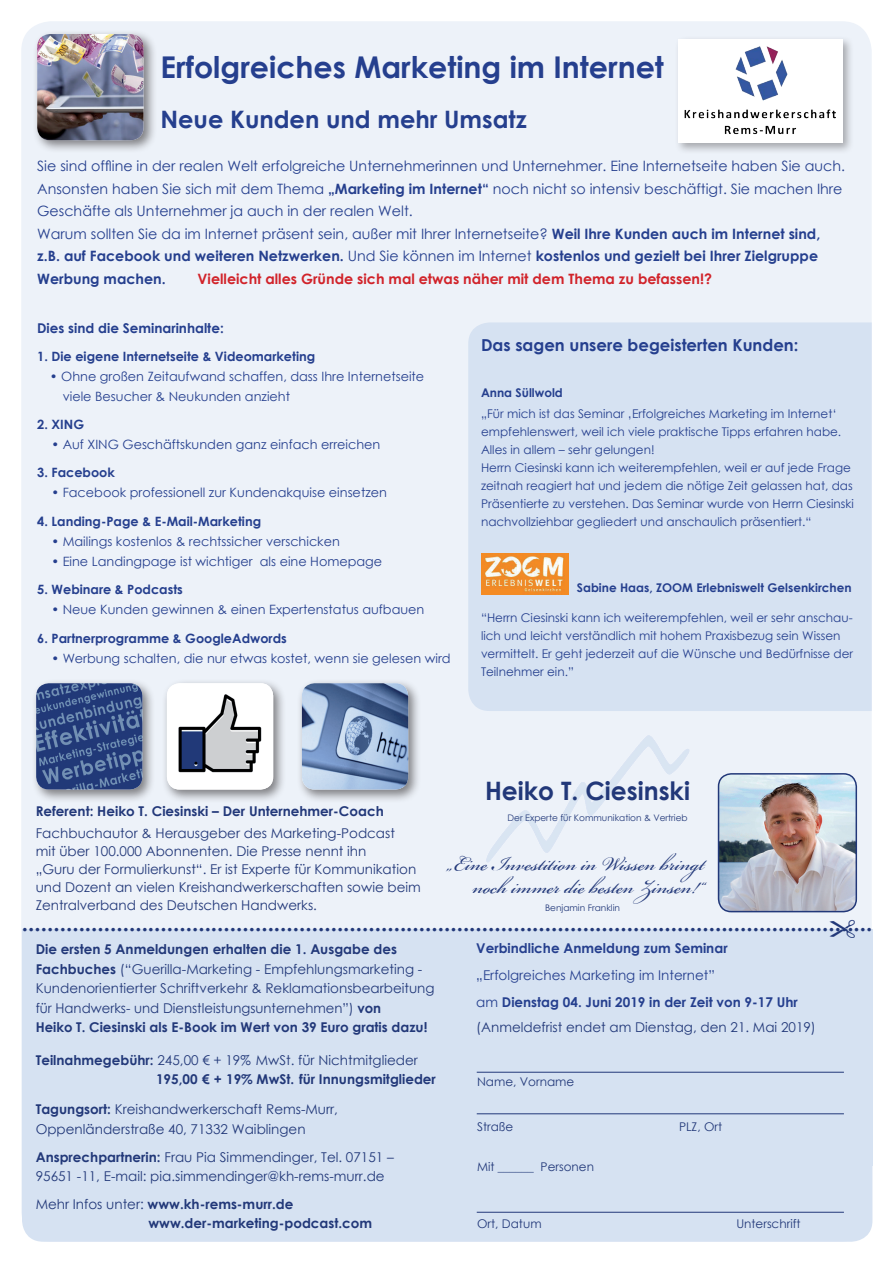
<style>
.page{position:relative;width:893px;height:1263px;background:#fff}
.page>*{position:absolute;margin:0;border:0;box-sizing:border-box;transform-origin:0 0}
.t1{font:30.3px/22.5px "Beautiful ES";color:#223879;text-align:right}
.t2{font:700 30px "Century Gothic";color:#253f8e}
.t3{font:700 25.35px "Century Gothic";color:#223879}
.t4{font:700 24px "Century Gothic";color:#253f8e}
.t5{font:700 22.5px "Century Gothic";color:#223879}
.t6{font:700 16.5px "Century Gothic";color:#253f8e}
.t7{font:14.25px/22.5px "Century Gothic";color:#253f8e}
.t8{font:700 14.25px "Century Gothic";color:#d1232a}
.t9{font:13.5px/19.5px "Century Gothic";color:#223879}
.t10{font:700 13.5px/19.5px "Century Gothic";color:#223879}
.t11{font:700 13.5px/27px "Century Gothic";color:#253f8e}
.t12{font:12.9px/20px "Century Gothic";color:#253f8e}
.t13{font:700 12.9px "Century Gothic";color:#253f8e}
.t14{font:12px/18px "Century Gothic";color:#253f8e}
.t15{font:12px "Century Gothic";color:#223879}
.t16{font:700 12px "Century Gothic";color:#253f8e}
.t17{font:9px "Century Gothic";color:#223879}
.s1{font-weight:700}
.s2{font-weight:400}
</style>
<div class="page">
<div style="left:21px;top:21px;width:851px;height:1221px;background:#edf2f9;border-radius:30px"></div>
<div style="left:22px;top:929px;width:850px;height:313px;background:#d6e2f2;border-radius:21px"></div>
<div style="left:468px;top:322px;width:404px;height:389px;background:#d6e2f2"></div>
<img style="left:481px;top:553px;width:87px;height:42px">
<hr style="left:477px;top:1072px;width:367px;height:1px;background:#223879">
<hr style="left:477px;top:1113px;width:367px;height:1px;background:#223879">
<hr style="left:477px;top:1212px;width:367px;height:1px;background:#223879">
<div style="left:32px;top:29px;width:125px;height:124px;background:#231f20;opacity:.55"></div>
<img style="left:37px;top:34px;width:107px;height:106px">
<div style="left:31px;top:678px;width:125px;height:125px;background:#231f20;opacity:.55"></div>
<img style="left:36px;top:683px;width:106px;height:106px">
<div style="left:162px;top:678px;width:124px;height:125px;background:#231f20;opacity:.55"></div>
<img style="left:167px;top:683px;width:106px;height:106px">
<div style="left:297px;top:678px;width:124px;height:125px;background:#231f20;opacity:.55"></div>
<img style="left:302px;top:683px;width:106px;height:106px">
<img style="left:718px;top:774px;width:138px;height:138px">
<div style="left:718px;top:773px;width:139px;height:139px;border:2px solid #223879;border-radius:13px"></div>
<div style="left:674px;top:36px;width:180px;height:119px;background:#231f20;opacity:.35"></div>
<img style="left:678px;top:40px;width:164px;height:103px">
<h2 class="t2" style="left:161px;top:44px;width:505px">Erfolgreiches Marketing im Internet</h2>
<h3 class="t4" style="left:161px;top:101px;width:368px">Neue Kunden und mehr Umsatz</h3>
<p class="t7" style="left:37px;top:155px;width:809px">Sie sind offline in der realen Welt erfolgreiche Unternehmerinnen und Unternehmer. Eine Internetseite haben Sie auch.<br>Ansonsten haben Sie sich mit dem Thema <span class="s1">„Marketing im Internet“</span> noch nicht so intensiv beschäftigt. Sie machen Ihre Geschäfte als Unternehmer ja auch in der realen Welt.<br>Warum sollten Sie da im Internet präsent sein, außer mit Ihrer Internetseite? <span class="s1">Weil Ihre Kunden auch im Internet sind, z.B. auf Facebook und weiteren Netzwerken.</span> Und Sie können im Internet <span class="s1">kostenlos und gezielt bei Ihrer Zielgruppe Werbung machen.</span></p>
<p class="t8" style="left:198px;top:268px;width:516px">Vielleicht alles Gründe sich mal etwas näher mit dem Thema zu befassen!?</p>
<p class="t11" style="left:37px;top:314px;width:188px">Dies sind die Seminarinhalte:</p>
<p class="t13" style="left:37px;top:346px;width:280px">1. Die eigene Internetseite &amp; Videomarketing</p>
<p class="t12" style="left:63px;top:366px;width:363px;text-indent:-13px">• Ohne großen Zeitaufwand schaffen, dass Ihre Internetseite viele Besucher &amp; Neukunden anzieht</p>
<p class="t13" style="left:37px;top:414px;width:48px">2. XING</p>
<p class="t12" style="left:51px;top:434px;width:331px">• Auf XING Geschäftskunden ganz einfach erreichen</p>
<p class="t13" style="left:37px;top:463px;width:79px">3. Facebook</p>
<p class="t12" style="left:51px;top:482px;width:337px">• Facebook professionell zur Kundenakquise einsetzen</p>
<p class="t13" style="left:37px;top:511px;width:225px">4. Landing-Page &amp; E-Mail-Marketing</p>
<p class="t12" style="left:51px;top:531px;width:290px">• Mailings kostenlos &amp; rechtssicher verschicken</p>
<p class="t12" style="left:51px;top:551px;width:332px">• Eine Landingpage ist wichtiger als eine Homepage</p>
<p class="t13" style="left:37px;top:580px;width:147px">5. Webinare &amp; Podcasts</p>
<p class="t12" style="left:51px;top:599px;width:375px">• Neue Kunden gewinnen &amp; einen Expertenstatus aufbauen</p>
<p class="t13" style="left:37px;top:628px;width:251px">6. Partnerprogramme &amp; GoogleAdwords</p>
<p class="t12" style="left:51px;top:648px;width:401px">• Werbung schalten, die nur etwas kostet, wenn sie gelesen wird</p>
<p class="t6" style="left:481px;top:333px;width:319px">Das sagen unsere begeisterten Kunden:</p>
<p class="t16" style="left:481px;top:383px;width:83px">Anna Süllwold</p>
<p class="t14" style="left:481px;top:404px;width:374px">„Für mich ist das Seminar ‚Erfolgreiches Marketing im Internet‘ empfehlenswert, weil ich viele praktische Tipps erfahren habe.<br>Alles in allem – sehr gelungen!<br>Herrn Ciesinski kann ich weiterempfehlen, weil er auf jede Frage zeitnah reagiert hat und jedem die nötige Zeit gelassen hat, das Präsentierte zu verstehen. Das Seminar wurde von Herrn Ciesinski nachvollziehbar gegliedert und anschaulich präsentiert.“</p>
<p class="t16" style="left:577px;top:579px;width:276px">Sabine Haas, ZOOM Erlebniswelt Gelsenkirchen</p>
<p class="t14" style="left:481px;top:609px;width:374px">“Herrn Ciesinski kann ich weiterempfehlen, weil er sehr anschau&shy;lich und leicht verständlich mit hohem Praxisbezug sein Wissen vermittelt. Er geht jederzeit auf die Wünsche und Bedürfnisse der Teilnehmer ein.”</p>
<h3 class="t3" style="left:485px;top:772px;width:206px">Heiko T. Ciesinski</h3>
<p class="t17" style="left:507px;top:812px;width:182px">Der Experte für Kommunikation &amp; Vertrieb</p>
<h1 class="t1" style="left:447px;top:853px;width:259px">„Eine Investition in Wissen bringt noch immer die besten Zinsen!“</h1>
<p class="t17" style="left:545px;top:901px;width:77px">Benjamin Franklin</p>
<h3 class="t5" style="left:22px;top:905px;width:852px">.......................................................................................................................................</h3>
<p class="t10" style="left:36px;top:800px;width:350px">Referent: Heiko T. Ciesinski – Der Unternehmer-Coach</p>
<p class="t9" style="left:36px;top:824px;width:387px;line-height:18px">Fachbuchautor &amp; Herausgeber des Marketing-Podcast<br>mit über 100.000 Abonnenten. Die Presse nennt ihn<br>„Guru der Formulierkunst“. Er ist Experte für Kommunikation und Dozent an vielen Kreishandwerkerschaften sowie beim Zentralverband des Deutschen Handwerks.</p>
<p class="t9" style="left:36px;top:939px;width:400px"><span class="s1">Die ersten 5 Anmeldungen erhalten die 1. Ausgabe des Fachbuches</span> (“Guerilla-Marketing - Empfehlungsmarketing - Kundenorientierter Schriftverkehr &amp; Reklamationsbearbeitung für Handwerks- und Dienstleistungsunternehmen”) <span class="s1">von<br>Heiko T. Ciesinski als E-Book im Wert von 39 Euro gratis dazu!</span></p>
<p class="t10" style="left:156px;top:1049px;width:281px;text-indent:-120px">Teilnahmegebühr: <span class="s2">245,00 € + 19% MwSt. für Nichtmitglieder<br></span>195,00 € + 19% MwSt. für Innungsmitglieder</p>
<p class="t9" style="left:36px;top:1099px;width:304px"><span class="s1">Tagungsort:</span> Kreishandwerkerschaft Rems-Murr,<br>Oppenländerstraße 40, 71332 Waiblingen</p>
<p class="t9" style="left:36px;top:1147px;width:360px"><span class="s1">Ansprechpartnerin:</span> Frau Pia Simmendinger, Tel. 07151 –<br>95651 -11, E-mail: pia.simmendinger@kh-rems-murr.de</p>
<p class="t10" style="left:148px;top:1193px;width:225px;text-indent:-113px"><span class="s2">Mehr Infos unter:</span> www.kh-rems-murr.de www.der-marketing-podcast.com</p>
<p class="t11" style="left:476px;top:933px;width:253px">Verbindliche Anmeldung zum Seminar</p>
<p class="t11" style="left:476px;top:960px;width:323px"><span class="s2">„Erfolgreiches Marketing im Internet”<br>am</span> Dienstag 04. Juni 2019 in der Zeit von 9-17 Uhr</p>
<p class="t9" style="left:476px;top:1017px;width:341px">(Anmeldefrist endet am Dienstag, den 21. Mai 2019)</p>
<p class="t15" style="left:477px;top:1073px;width:99px">Name, Vorname</p>
<p class="t15" style="left:477px;top:1118px;width:38px">Straße</p>
<p class="t15" style="left:679px;top:1118px;width:45px">PLZ, Ort</p>
<p class="t15" style="left:477px;top:1158px;width:118px">Mit ______ Personen</p>
<p class="t15" style="left:477px;top:1215px;width:66px">Ort, Datum</p>
<p class="t15" style="left:736px;top:1215px;width:66px">Unterschrift</p>
</div>
